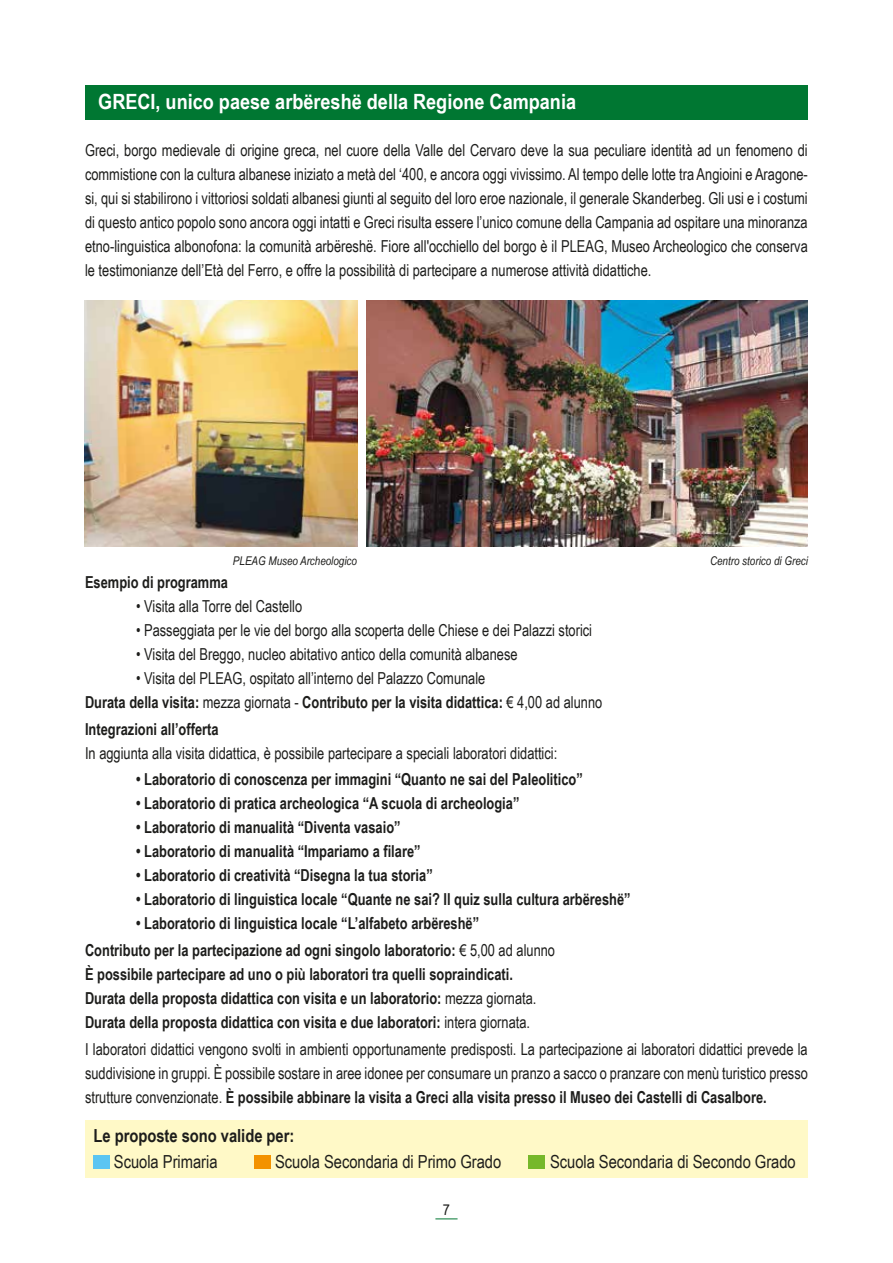
<style>
.page{position:relative;width:893px;height:1263px;background:#fff}
.page>*{position:absolute;margin:0;border:0;box-sizing:border-box;transform-origin:0 0}
.t1{font:700 21px "Arial Narrow";color:#fff;scale:1.05 1}
.t2{font:18px "Arial Narrow";color:#1d1d1b}
.t3{font:700 18px "Arial Narrow";color:#1d1d1b}
.t4{font:16.5px/24px "Arial Narrow";color:#1d1d1b;text-align:justify;scale:.95 1}
.t5{font:700 16.5px/24px "Arial Narrow";color:#1d1d1b;scale:.95 1}
.t6{font:15px "Arial Narrow";color:#1d1d1b;scale:1.05 1}
.t7{font:italic 12px "Arial Narrow";color:#1d1d1b}
.s1{font-weight:700}
.s2{font-weight:400}
</style>
<div class="page">
<svg style="left:435px;top:1218px;width:23px;height:1px"></svg>
<div style="left:85px;top:85px;width:723px;height:34px;background:#007732"></div>
<div style="left:85px;top:1120px;width:723px;height:58px;background:#fff9c7"></div>
<div style="left:94px;top:1155px;width:16px;height:13px;background:#5bc5f2"></div>
<div style="left:254px;top:1155px;width:17px;height:13px;background:#f39200"></div>
<div style="left:528px;top:1155px;width:17px;height:13px;background:#76b82a"></div>
<img style="left:367px;top:300px;width:441px;height:247px">
<img style="left:85px;top:300px;width:272px;height:247px">
<p class="t1" style="left:98px;top:86px;width:457px">GRECI, unico paese arbëreshë della Regione Campania</p>
<p class="t4" style="left:85px;top:137px;width:762px">Greci, borgo medievale di origine greca, nel cuore della Valle del Cervaro deve la sua peculiare identità ad un fenomeno di commistione con la cultura albanese iniziato a metà del ‘400, e ancora oggi vivissimo. Al tempo delle lotte tra Angioini e Aragone&shy;si, qui si stabilirono i vittoriosi soldati albanesi giunti al seguito del loro eroe nazionale, il generale Skanderbeg. Gli usi e i costumi di questo antico popolo sono ancora oggi intatti e Greci risulta essere l’unico comune della Campania ad ospitare una minoranza etno-linguistica albonofona: la comunità arbëreshë. Fiore all'occhiello del borgo è il PLEAG, Museo Archeologico che conserva le testimonianze dell’Età del Ferro, e offre la possibilità di partecipare a numerose attività didattiche.</p>
<p class="t7" style="left:233px;top:552px;width:126px">PLEAG Museo Archeologico</p>
<p class="t7" style="left:710px;top:552px;width:99px">Centro storico di Greci</p>
<p class="t5" style="left:85px;top:569px;width:152px">Esempio di programma</p>
<p class="t4" style="left:136px;top:593px;width:176px">• Visita alla Torre del Castello</p>
<p class="t4" style="left:136px;top:617px;width:482px">• Passeggiata per le vie del borgo alla scoperta delle Chiese e dei Palazzi storici</p>
<p class="t4" style="left:136px;top:641px;width:403px">• Visita del Breggo, nucleo abitativo antico della comunità albanese</p>
<p class="t4" style="left:85px;top:665px;width:546px;text-indent:51px">• Visita del PLEAG, ospitato all’interno del Palazzo Comunale<br><span class="s1">Durata della visita:</span> mezza giornata - <span class="s1">Contributo per la visita didattica:</span> € 4,00 ad alunno</p>
<p class="t5" style="left:85px;top:716px;width:142px">Integrazioni all’offerta</p>
<p class="t4" style="left:85px;top:740px;width:499px">In aggiunta alla visita didattica, è possibile partecipare a speciali laboratori didattici:</p>
<p class="t5" style="left:136px;top:766px;width:472px">• Laboratorio di conoscenza per immagini “Quanto ne sai del Paleolitico”</p>
<p class="t5" style="left:136px;top:790px;width:405px">• Laboratorio di pratica archeologica “A scuola di archeologia”</p>
<p class="t5" style="left:136px;top:814px;width:280px">• Laboratorio di manualità “Diventa vasaio”</p>
<p class="t5" style="left:136px;top:838px;width:301px">• Laboratorio di manualità “Impariamo a filare”</p>
<p class="t5" style="left:136px;top:862px;width:314px">• Laboratorio di creatività “Disegna la tua storia”</p>
<p class="t5" style="left:136px;top:886px;width:522px">• Laboratorio di linguistica locale “Quante ne sai? Il quiz sulla cultura arbëreshë”</p>
<p class="t5" style="left:85px;top:909px;width:496px;line-height:27px;text-indent:51px">• Laboratorio di linguistica locale “L’alfabeto arbëreshë”<br>Contributo per la partecipazione ad ogni singolo laboratorio: <span class="s2">€ 5,00 ad alunno</span></p>
<p class="t5" style="left:85px;top:961px;width:477px">È possibile partecipare ad uno o più laboratori tra quelli sopraindicati.<br>Durata della proposta didattica con visita e un laboratorio: <span class="s2">mezza giornata.<br></span>Durata della proposta didattica con visita e due laboratori: <span class="s2">intera giornata.</span></p>
<p class="t4" style="left:85px;top:1037px;width:762px">I laboratori didattici vengono svolti in ambienti opportunamente predisposti. La partecipazione ai laboratori didattici prevede la suddivisione in gruppi. È possibile sostare in aree idonee per consumare un pranzo a sacco o pranzare con menù turistico presso strutture convenzionate. <span class="s1">È possibile abbinare la visita a Greci alla visita presso il Museo dei Castelli di Casalbore.</span></p>
<p class="t3" style="left:94px;top:1122px;width:202px">Le proposte sono valide per:</p>
<p class="t2" style="left:114px;top:1148px;width:105px">Scuola Primaria</p>
<p class="t2" style="left:275px;top:1148px;width:228px">Scuola Secondaria di Primo Grado</p>
<p class="t2" style="left:550px;top:1148px;width:247px">Scuola Secondaria di Secondo Grado</p>
<p class="t6" style="left:443px;top:1199px;width:8px">7</p>
</div>
